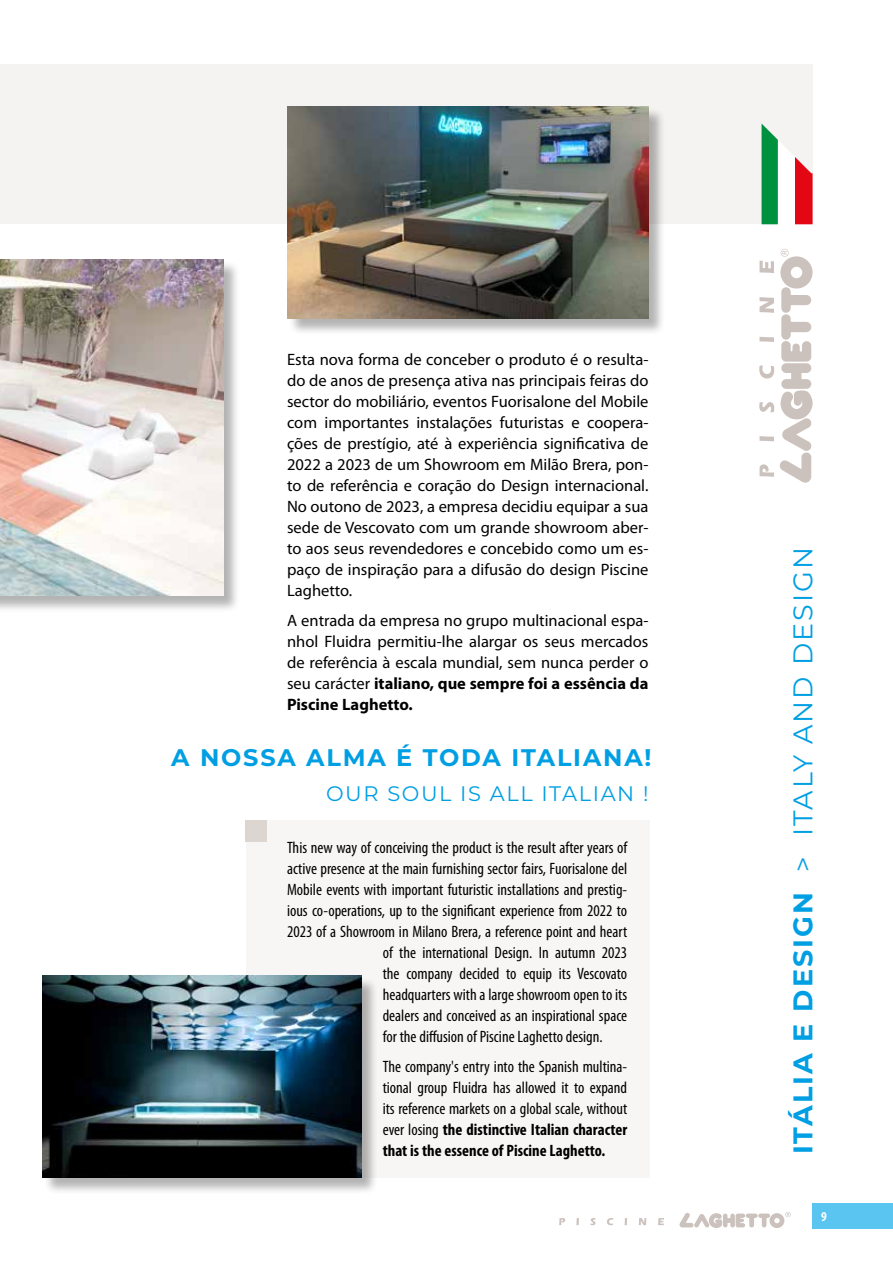
<style>
.page{position:relative;width:893px;height:1263px;background:#fff}
.page>*{position:absolute;margin:0;border:0;box-sizing:border-box;transform-origin:0 0}
.t1{font:27px "Montserrat";letter-spacing:.075em;color:#009fe3}
.t2{font:700 24px "Montserrat";letter-spacing:.075em;color:#009fe3}
.t3{font:21px "Montserrat";letter-spacing:.075em;color:#009fe3}
.t4{font:condensed 16.5px/21px "Myriad Pro";color:#000;text-align:justify}
.t5{font:16.5px/21px "Myriad Pro";color:#000;text-align:justify}
.t6{font:700 condensed 13.5px "Myriad Pro";color:#fff}
.s1{font-weight:700}
</style>
<div class="page">
<svg style="left:679px;top:1212px;width:112px;height:16px"></svg>
<svg style="left:559px;top:1218px;width:6px;height:7px"></svg>
<svg style="left:576px;top:1218px;width:3px;height:7px"></svg>
<svg style="left:590px;top:1218px;width:5px;height:7px"></svg>
<svg style="left:607px;top:1218px;width:6px;height:7px"></svg>
<svg style="left:625px;top:1218px;width:2px;height:7px"></svg>
<svg style="left:639px;top:1218px;width:7px;height:7px"></svg>
<svg style="left:658px;top:1218px;width:6px;height:7px"></svg>
<div style="left:813px;top:1203px;width:80px;height:26px;background:#5bc5f2"></div>
<div style="left:0;top:65px;width:813px;height:159px;background:#f5f3f1"></div>
<div style="left:0;top:260px;width:241px;height:353px;background:#000;opacity:.3"></div>
<img style="left:0;top:259px;width:223px;height:336px">
<div style="left:246px;top:821px;width:403px;height:357px;background:#f8f6f5"></div>
<svg style="left:761px;top:124px;width:52px;height:100px"></svg>
<div style="left:43px;top:977px;width:336px;height:218px;background:#000;opacity:.3"></div>
<img style="left:43px;top:976px;width:318px;height:202px">
<div style="left:288px;top:107px;width:378px;height:229px;background:#000;opacity:.3"></div>
<img style="left:287px;top:106px;width:362px;height:213px">
<svg style="left:759px;top:249px;width:54px;height:234px"></svg>
<div style="left:246px;top:821px;width:21px;height:21px;background:#dcd5d0"></div>
<p class="t5" style="left:287px;top:350px;width:363px">Esta nova forma de conceber o produto é o resulta&shy;do de anos de presença ativa nas principais feiras do sector do mobiliário, eventos Fuorisalone del Mobile com importantes instalações futuristas e coopera&shy;ções de prestígio, até à experiência significativa de 2022 a 2023 de um Showroom em Milão Brera, pon&shy;to de referência e coração do Design internacional.<br>No outono de 2023, a empresa decidiu equipar a sua sede de Vescovato com um grande showroom aber&shy;to aos seus revendedores e concebido como um es&shy;paço de inspiração para a difusão do design Piscine Laghetto.</p>
<p class="t5" style="left:287px;top:610px;width:363px">A entrada da empresa no grupo multinacional espa&shy;nhol Fluidra permitiu-lhe alargar os seus mercados de referência à escala mundial, sem nunca perder o seu carácter <span class="s1">italiano, que sempre foi a essência da Piscine Laghetto.</span></p>
<h2 class="t2" style="left:171px;top:740px;width:482px">A NOSSA ALMA É TODA ITALIANA!</h2>
<p class="t3" style="left:326px;top:779px;width:324px">OUR SOUL IS ALL ITALIAN !</p>
<p class="t4" style="left:287px;top:837px;width:342px">This new way of conceiving the product is the result after years of</p>
<p class="t4" style="left:287px;top:858px;width:342px">active presence at the main furnishing sector fairs, Fuorisalone del</p>
<p class="t4" style="left:287px;top:879px;width:342px">Mobile events with important futuristic installations and prestig-</p>
<p class="t4" style="left:287px;top:900px;width:342px">ious co-operations, up to the significant experience from 2022 to</p>
<p class="t4" style="left:287px;top:921px;width:342px">2023 of a Showroom in Milano Brera, a reference point and heart</p>
<p class="t4" style="left:383px;top:942px;width:246px">of the international Design. In autumn 2023</p>
<p class="t4" style="left:383px;top:963px;width:246px">the company decided to equip its Vescovato</p>
<p class="t4" style="left:383px;top:984px;width:246px">headquarters with a large showroom open to its</p>
<p class="t4" style="left:383px;top:1005px;width:246px">dealers and conceived as an inspirational space</p>
<p class="t4" style="left:383px;top:1026px;width:222px">for the diffusion of Piscine Laghetto design.</p>
<p class="t4" style="left:383px;top:1056px;width:246px">The company's entry into the Spanish multina&shy;tional group Fluidra has allowed it to expand its reference markets on a global scale, without ever losing <span class="s1">the distinctive Italian character that is the essence of Piscine Laghetto.</span></p>
<h1 class="t1" style="left:784px;top:1154px;width:609px;rotate:-90deg"><span class="s1">ITÁLIA E DESIGN</span> &gt; ITALY AND DESIGN</h1>
<p class="t6" style="left:821px;top:1209px;width:7px">9</p>
</div>
